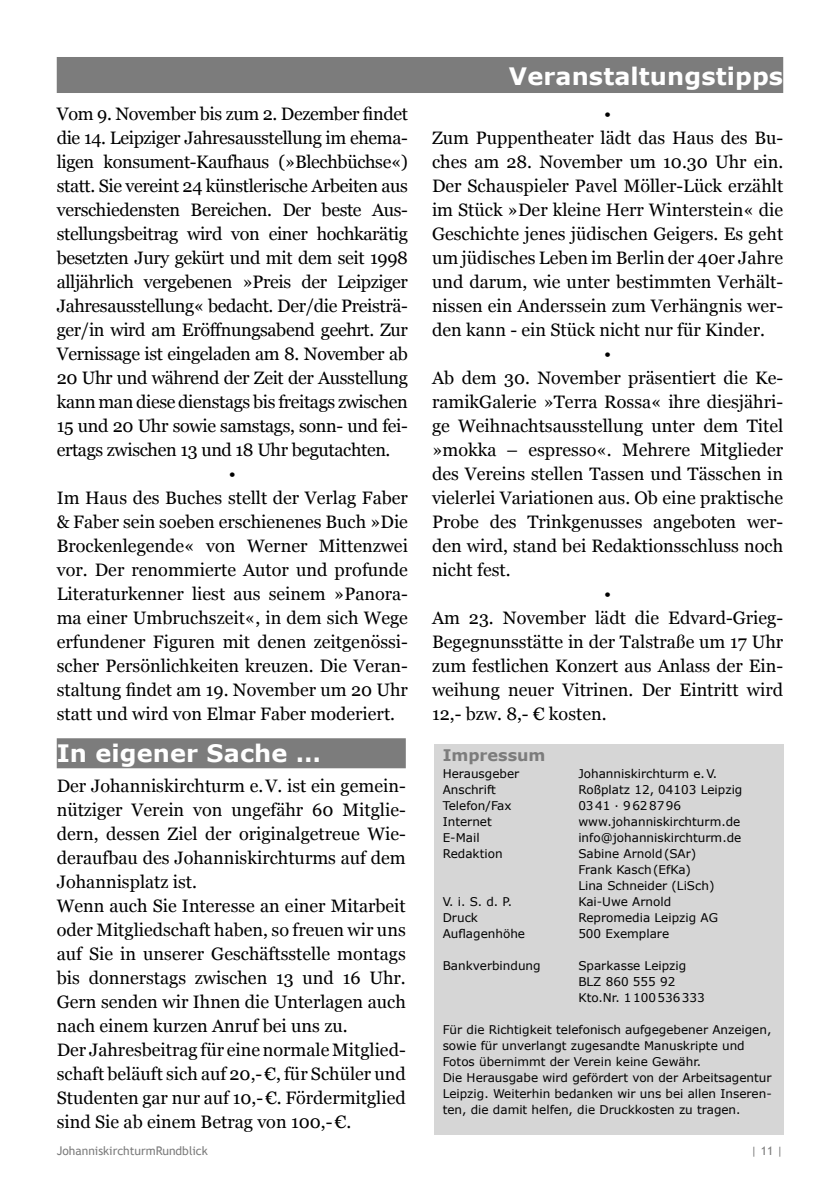
<style>
.page{position:relative;width:840px;height:1191px;background:#fff}
.page>*{position:absolute;margin:0;border:0;box-sizing:border-box;transform-origin:0 0}
.Titel_oben_r{font:700 24px "Verdana";letter-spacing:.005em;color:#fff}
.Titel_inn{font:700 24px "Verdana";letter-spacing:.005em;color:#fff}
.Fließ{font:18px/24px "Georgia";color:#000;text-align:justify}
.Impressum_Ueb{font:700 16px "Verdana";color:#7c7c7c}
.Impressum{font:12px/16px "Verdana";color:#000}
.t1{font:12px "Trebuchet MS";color:#7c7c7c}
</style>
<div class="page">
<div style="left:434px;top:744px;width:348px;height:390px;background:#d6d6d6"></div>
<div style="left:57px;top:738px;width:348px;height:30px;background:#7c7c7c"></div>
<div style="left:57px;top:57px;width:725px;height:36px;background:#7c7c7c"></div>
<p class="Fließ" style="left:57px;top:102px;width:352px">Vom 9. November bis zum 2. Dezember findet die 14. Leipziger Jahresausstellung im ehema&shy;ligen konsument-Kaufhaus (»Blechbüchse«) statt. Sie vereint 24 künstlerische Arbeiten aus verschiedensten Bereichen. Der beste Aus&shy;stellungsbeitrag wird von einer hochkarätig besetzten Jury gekürt und mit dem seit 1998 alljährlich vergebenen »Preis der Leipziger Jahresausstellung« bedacht. Der/die Preisträ&shy;ger/in wird am Eröffnungsabend geehrt. Zur Vernissage ist eingeladen am 8. November ab 20 Uhr und während der Zeit der Ausstellung kann man diese dienstags bis freitags zwischen 15 und 20 Uhr sowie samstags, sonn- und fei&shy;ertags zwischen 13 und 18 Uhr begutachten.</p>
<p class="Fließ" style="left:229px;top:462px;width:9px">•</p>
<p class="Fließ" style="left:57px;top:486px;width:352px">Im Haus des Buches stellt der Verlag Faber &amp; Faber sein soeben erschienenes Buch »Die Brockenlegende« von Werner Mittenzwei vor. Der renommierte Autor und profunde Literaturkenner liest aus seinem »Panora&shy;ma einer Umbruchszeit«, in dem sich Wege erfundener Figuren mit denen zeitgenössi&shy;scher Persönlichkeiten kreuzen. Die Veran&shy;staltung findet am 19. November um 20 Uhr statt und wird von Elmar Faber moderiert.</p>
<p class="Titel_inn" style="left:57px;top:738px;width:266px">In eigener Sache …</p>
<p class="Fließ" style="left:57px;top:774px;width:350px">Der Johanniskirchturm e. V. ist ein gemein&shy;nütziger Verein von ungefähr 60 Mitglie&shy;dern, dessen Ziel der originalgetreue Wie&shy;deraufbau des Johanniskirchturms auf dem Johannisplatz ist.</p>
<p class="Fließ" style="left:57px;top:894px;width:350px">Wenn auch Sie Interesse an einer Mitarbeit oder Mitgliedschaft haben, so freuen wir uns auf Sie in unserer Geschäftsstelle montags bis donnerstags zwischen 13 und 16 Uhr.<br>Gern senden wir Ihnen die Unterlagen auch nach einem kurzen Anruf bei uns zu.</p>
<p class="Fließ" style="left:57px;top:1038px;width:350px">Der Jahresbeitrag für eine normale Mitglied&shy;schaft beläuft sich auf 20,- €, für Schüler und Studenten gar nur auf 10,- €. Fördermitglied sind Sie ab einem Betrag von 100,- €.</p>
<p class="Titel_oben_r" style="left:508px;top:61px;width:275px">Veranstaltungstipps</p>
<p class="Fließ" style="left:603px;top:102px;width:9px">•</p>
<p class="Fließ" style="left:432px;top:126px;width:352px">Zum Puppentheater lädt das Haus des Bu&shy;ches am 28. November um 10.30 Uhr ein.<br>Der Schauspieler Pavel Möller-Lück erzählt im Stück »Der kleine Herr Winterstein« die Geschichte jenes jüdischen Geigers. Es geht um jüdisches Leben im Berlin der 40er Jahre und darum, wie unter bestimmten Verhält&shy;nissen ein Anderssein zum Verhängnis wer&shy;den kann - ein Stück nicht nur für Kinder.</p>
<p class="Fließ" style="left:603px;top:342px;width:9px">•</p>
<p class="Fließ" style="left:432px;top:366px;width:352px">Ab dem 30. November präsentiert die Ke&shy;ramikGalerie »Terra Rossa« ihre diesjähri&shy;ge Weihnachtsausstellung unter dem Titel »mokka – espresso«. Mehrere Mitglieder des Vereins stellen Tassen und Tässchen in vielerlei Variationen aus. Ob eine praktische Probe des Trinkgenusses angeboten wer&shy;den wird, stand bei Redaktionsschluss noch nicht fest.</p>
<p class="Fließ" style="left:603px;top:582px;width:9px">•</p>
<p class="Fließ" style="left:432px;top:606px;width:352px">Am 23. November lädt die Edvard-Grieg-Begegnunsstätte in der Talstraße um 17 Uhr zum festlichen Konzert aus Anlass der Ein&shy;weihung neuer Vitrinen. Der Eintritt wird 12,- bzw. 8,- € kosten.</p>
<p class="Impressum_Ueb" style="left:442px;top:744px;width:104px">Impressum</p>
<p class="Impressum" style="left:442px;top:765px;width:78px">Herausgeber</p>
<p class="Impressum" style="left:578px;top:765px;width:140px">Johanniskirchturm e. V.</p>
<p class="Impressum" style="left:442px;top:781px;width:55px">Anschrift</p>
<p class="Impressum" style="left:578px;top:781px;width:165px">Roßplatz 12, 04103 Leipzig</p>
<p class="Impressum" style="left:442px;top:797px;width:70px">Telefon/Fax</p>
<p class="Impressum" style="left:578px;top:797px;width:104px">03 41 ∙ 9 62 87 96</p>
<p class="Impressum" style="left:442px;top:813px;width:51px">Internet</p>
<p class="Impressum" style="left:578px;top:813px;width:163px">www.johanniskirchturm.de</p>
<p class="Impressum" style="left:442px;top:829px;width:38px">E-Mail</p>
<p class="Impressum" style="left:578px;top:829px;width:164px">info@johanniskirchturm.de</p>
<p class="Impressum" style="left:442px;top:845px;width:61px">Redaktion</p>
<p class="Impressum" style="left:578px;top:845px;width:119px">Sabine Arnold (SAr)</p>
<p class="Impressum" style="left:578px;top:861px;width:114px">Frank Kasch (EfKa)</p>
<p class="Impressum" style="left:578px;top:877px;width:137px">Lina Schneider (LiSch)</p>
<p class="Impressum" style="left:442px;top:893px;width:71px">V. i. S. d. P.</p>
<p class="Impressum" style="left:578px;top:893px;width:94px">Kai-Uwe Arnold</p>
<p class="Impressum" style="left:442px;top:909px;width:37px">Druck</p>
<p class="Impressum" style="left:578px;top:909px;width:141px">Repromedia Leipzig AG</p>
<p class="Impressum" style="left:442px;top:925px;width:84px">Auflagenhöhe</p>
<p class="Impressum" style="left:578px;top:925px;width:92px">500 Exemplare</p>
<p class="Impressum" style="left:442px;top:957px;width:99px">Bankverbindung</p>
<p class="Impressum" style="left:578px;top:957px;width:109px">Sparkasse Leipzig</p>
<p class="Impressum" style="left:578px;top:973px;width:98px">BLZ 860 555 92</p>
<p class="Impressum" style="left:578px;top:989px;width:128px">Kto.Nr. 1 100 536 333</p>
<p class="Impressum" style="left:442px;top:1021px;width:330px">Für die Richtigkeit telefonisch aufgegebener Anzeigen, sowie für unverlangt zugesandte Manuskripte und<br>Fotos übernimmt der Verein keine Gewähr.</p>
<p class="Impressum" style="left:442px;top:1069px;width:330px;text-align:justify">Die Herausgabe wird gefördert von der Arbeitsagentur Leipzig. Weiterhin bedanken wir uns bei allen Inseren&shy;ten, die damit helfen, die Druckkosten zu tragen.</p>
<p class="t1" style="left:57px;top:1143px;width:153px">JohanniskirchturmRundblick</p>
<p class="t1" style="left:750px;top:1143px;width:34px">| 11 |</p>
</div>
